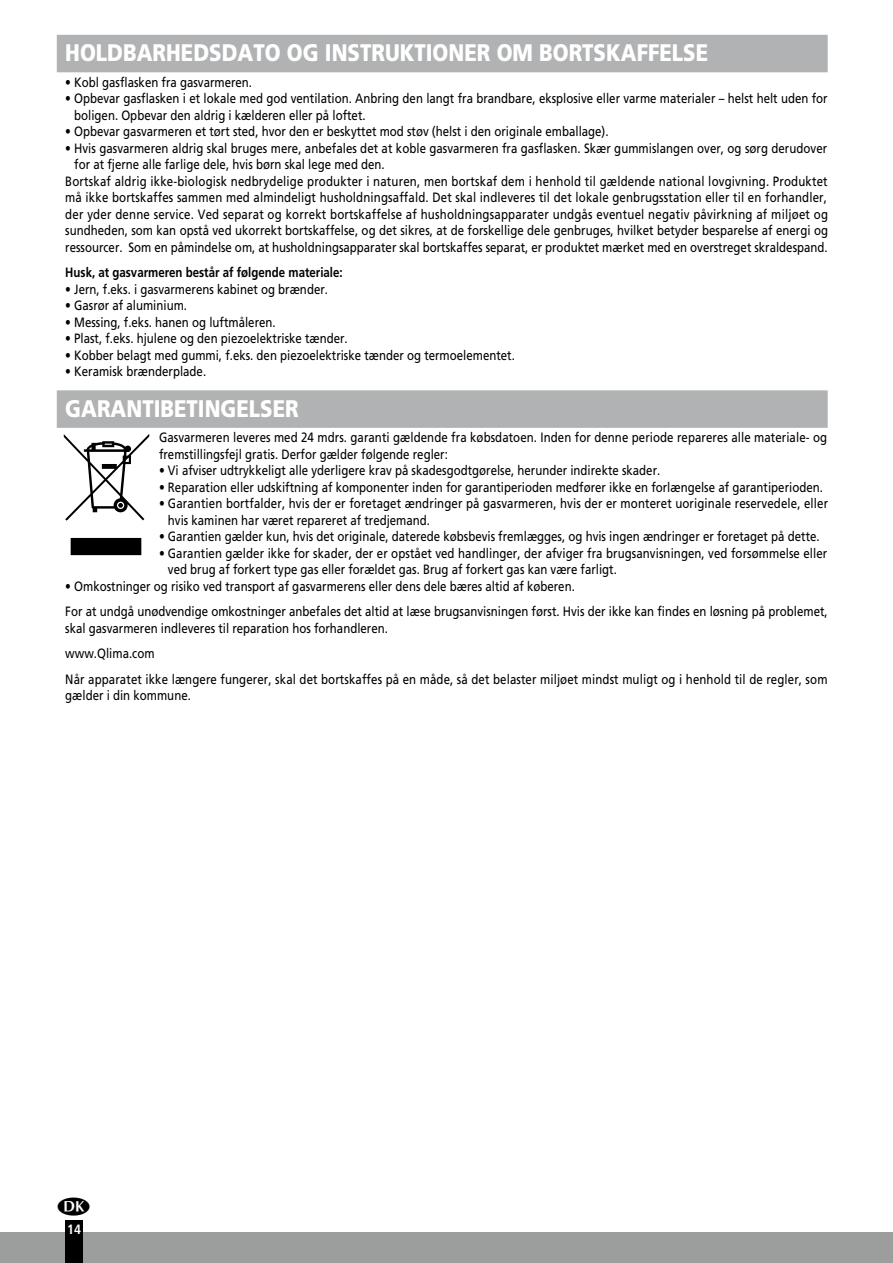
<style>
.page{position:relative;width:893px;height:1263px;background:#fff}
.page>*{position:absolute;margin:0;border:0;box-sizing:border-box;transform-origin:0 0}
.t1{font:900 24px "Frutiger LT Std";color:#fff;scale:.85 1}
.t2{font:13.5px/16.5px "Frutiger LT Std";color:#000;scale:.85 1}
.t3{font:700 13.5px "Frutiger LT Std";color:#000;scale:.85 1}
.t4{font:700 condensed 13.5px "Frutiger LT Std";color:#fff}
</style>
<div class="page">
<div style="left:0;top:1232px;width:893px;height:31px;background:#9c9d9d"></div>
<div style="left:65px;top:1221px;width:18px;height:42px;background:#000"></div>
<div style="left:57px;top:35px;width:771px;height:37px;background:#b1b2b3"></div>
<div style="left:57px;top:390px;width:771px;height:38px;background:#b1b2b3"></div>
<svg style="left:64px;top:434px;width:85px;height:121px"></svg>
<h1 class="t1" style="left:65px;top:38px;width:758px">HOLDBARHEDSDATO OG INSTRUKTIONER OM BORTSKAFFELSE</h1>
<p class="t2" style="left:65px;top:74px;width:221px">• Kobl gasflasken fra gasvarmeren.</p>
<p class="t2" style="left:74px;top:90px;width:888px;text-indent:-9px">• Opbevar gasflasken i et lokale med god ventilation. Anbring den langt fra brandbare, eksplosive eller varme materialer – helst helt uden for boligen. Opbevar den aldrig i kælderen eller på loftet.</p>
<p class="t2" style="left:65px;top:123px;width:641px">• Opbevar gasvarmeren et tørt sted, hvor den er beskyttet mod støv (helst i den originale emballage).</p>
<p class="t2" style="left:65px;top:140px;width:898px">• Hvis gasvarmeren aldrig skal bruges mere, anbefales det at koble gasvarmeren fra gasflasken. Skær gummislangen over, og sørg derudover</p>
<p class="t2" style="left:74px;top:156px;width:367px">for at fjerne alle farlige dele, hvis børn skal lege med den.</p>
<p class="t2" style="left:65px;top:173px;width:898px">Bortskaf aldrig ikke-biologisk nedbrydelige produkter i naturen, men bortskaf dem i henhold til gældende national lovgivning. Produktet</p>
<p class="t2" style="left:65px;top:189px;width:898px">må ikke bortskaffes sammen med almindeligt husholdningsaffald. Det skal indleveres til det lokale genbrugsstation eller til en forhandler,</p>
<p class="t2" style="left:65px;top:206px;width:899px">der yder denne service. Ved separat og korrekt bortskaffelse af husholdningsapparater undgås eventuel negativ påvirkning af miljøet og</p>
<p class="t2" style="left:65px;top:222px;width:899px">sundheden, som kan opstå ved ukorrekt bortskaffelse, og det sikres, at de forskellige dele genbruges, hvilket betyder besparelse af energi og</p>
<p class="t2" style="left:65px;top:239px;width:898px">ressourcer. Som en påmindelse om, at husholdningsapparater skal bortskaffes separat, er produktet mærket med en overstreget skraldespand.</p>
<p class="t3" style="left:65px;top:264px;width:328px">Husk, at gasvarmeren består af følgende materiale:</p>
<p class="t2" style="left:65px;top:281px;width:311px">• Jern, f.eks. i gasvarmerens kabinet og brænder.</p>
<p class="t2" style="left:65px;top:297px;width:145px">• Gasrør af aluminium.</p>
<p class="t2" style="left:65px;top:314px;width:249px">• Messing, f.eks. hanen og luftmåleren.</p>
<p class="t2" style="left:65px;top:330px;width:334px">• Plast, f.eks. hjulene og den piezoelektriske tænder.</p>
<p class="t2" style="left:65px;top:347px;width:530px">• Kobber belagt med gummi, f.eks. den piezoelektriske tænder og termoelementet.</p>
<p class="t2" style="left:65px;top:363px;width:167px">• Keramisk brænderplade.</p>
<h1 class="t1" style="left:65px;top:394px;width:276px">GARANTIBETINGELSER</h1>
<p class="t2" style="left:159px;top:429px;width:787px">Gasvarmeren leveres med 24 mdrs. garanti gældende fra købsdatoen. Inden for denne periode repareres alle materiale- og fremstillingsfejl gratis. Derfor gælder følgende regler:</p>
<p class="t2" style="left:159px;top:462px;width:591px">• Vi afviser udtrykkeligt alle yderligere krav på skadesgodtgørelse, herunder indirekte skader.</p>
<p class="t2" style="left:159px;top:479px;width:782px">• Reparation eller udskiftning af komponenter inden for garantiperioden medfører ikke en forlængelse af garantiperioden.</p>
<p class="t2" style="left:168px;top:495px;width:778px;text-indent:-9px">• Garantien bortfalder, hvis der er foretaget ændringer på gasvarmeren, hvis der er monteret uoriginale reservedele, eller hvis kaminen har været repareret af tredjemand.</p>
<p class="t2" style="left:159px;top:528px;width:779px">• Garantien gælder kun, hvis det originale, daterede købsbevis fremlægges, og hvis ingen ændringer er foretaget på dette.</p>
<p class="t2" style="left:168px;top:545px;width:777px;text-indent:-9px">• Garantien gælder ikke for skader, der er opstået ved handlinger, der afviger fra brugsanvisningen, ved forsømmelse eller ved brug af forkert type gas eller forældet gas. Brug af forkert gas kan være farligt.</p>
<p class="t2" style="left:65px;top:573px;width:898px;line-height:25.5px">• Omkostninger og risiko ved transport af gasvarmerens eller dens dele bæres altid af køberen.<br>For at undgå unødvendige omkostninger anbefales det altid at læse brugsanvisningen først. Hvis der ikke kan findes en løsning på problemet,</p>
<p class="t2" style="left:65px;top:615px;width:898px;line-height:25.5px">skal gasvarmeren indleveres til reparation hos forhandleren.<br>www.Qlima.com<br>Når apparatet ikke længere fungerer, skal det bortskaffes på en måde, så det belaster miljøet mindst muligt og i henhold til de regler, som</p>
<p class="t2" style="left:65px;top:687px;width:149px">gælder i din kommune.</p>
<p class="t4" style="left:67px;top:1222px;width:16px">14</p>
</div>
